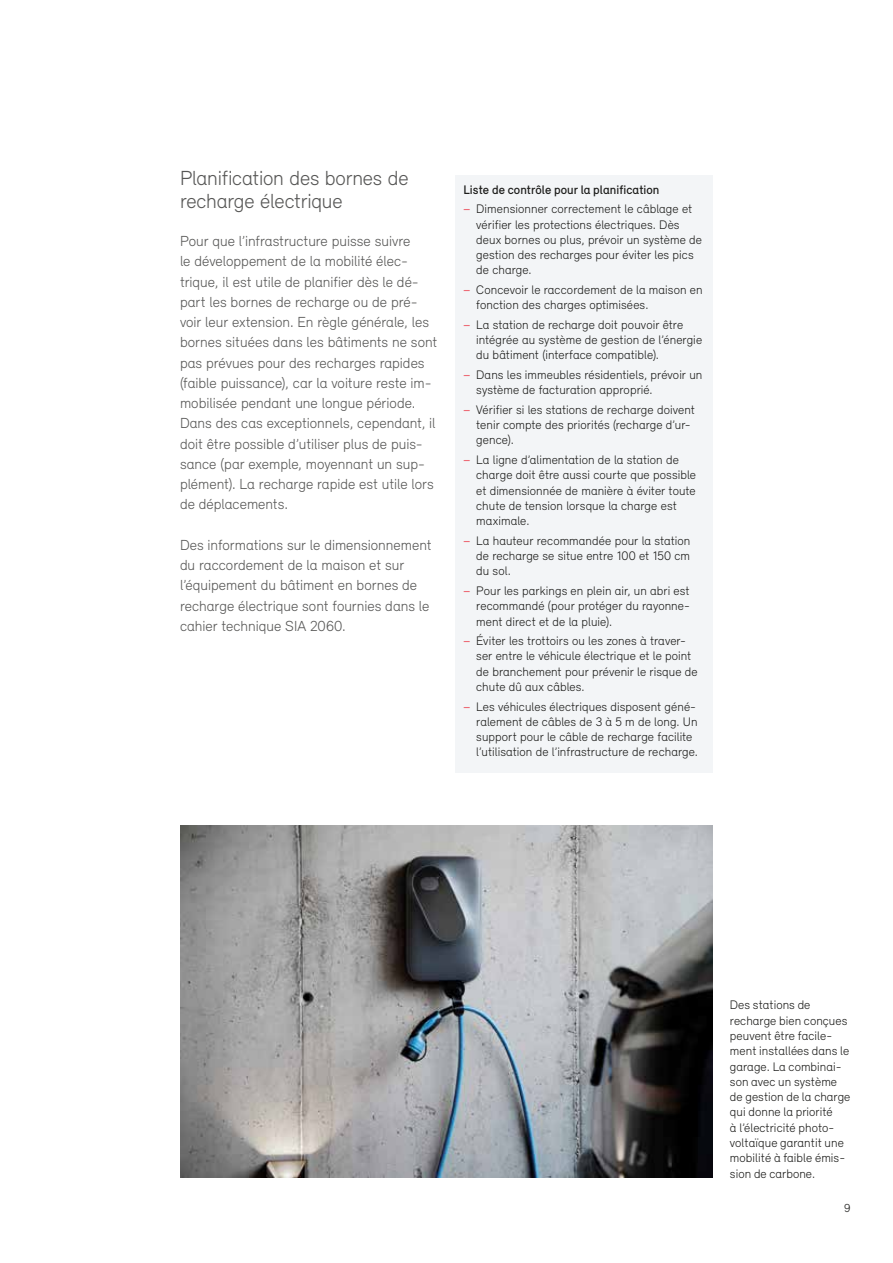
<style>
.page{position:relative;width:893px;height:1263px;background:#fff}
.page>*{position:absolute;margin:0;border:0;box-sizing:border-box;transform-origin:0 0}
.t1{font:300 21px/22.5px "Relevant";letter-spacing:-.01em;color:#575756}
.t2{font:300 15px/20.2px "Relevant";color:#575756}
.t3{font:300 12.75px/15.3px "Relevant";letter-spacing:.005em;color:#1d1d1b}
.t4{font:300 12px "Relevant";color:#1d1d1b}
.s1{font-weight:500}
.s2{font-weight:500;color:#ed6c77}
</style>
<div class="page">
<img style="left:181px;top:825px;width:532px;height:352px">
<div style="left:455px;top:176px;width:258px;height:597px;background:#f3f5f7"></div>
<h1 class="t1" style="left:180px;top:167px;width:230px">Planification des bornes de recharge électrique</h1>
<p class="t2" style="left:180px;top:231px;width:259px">Pour que l’infrastructure puisse suivre<br>le développement de la mobilité élec&shy;trique, il est utile de planifier dès le dé&shy;part les bornes de recharge ou de pré&shy;voir leur extension. En règle générale, les bornes situées dans les bâtiments ne sont pas prévues pour des recharges rapides (faible puissance), car la voiture reste im&shy;mobilisée pendant une longue période.<br>Dans des cas exceptionnels, cependant, il doit être possible d’utiliser plus de puis&shy;sance (par exemple, moyennant un sup&shy;plément). La recharge rapide est utile lors de déplacements.</p>
<p class="t2" style="left:180px;top:534px;width:253px">Des informations sur le dimensionnement du raccordement de la maison et sur l’équipement du bâtiment en bornes de recharge électrique sont fournies dans le cahier technique SIA 2060.</p>
<p class="t3" style="left:463px;top:179px;width:230px;line-height:19.5px"><span class="s1">Liste de contrôle pour la planification<br></span><span class="s2">−</span> Dimensionner correctement le câblage et</p>
<p class="t3" style="left:476px;top:216px;width:227px">vérifier les protections électriques. Dès deux bornes ou plus, prévoir un système de gestion des recharges pour éviter les pics de charge.</p>
<p class="t3" style="left:476px;top:282px;width:228px;text-indent:-13px"><span class="s2">−</span> Concevoir le raccordement de la maison en fonction des charges optimisées.</p>
<p class="t3" style="left:476px;top:317px;width:227px;text-indent:-13px"><span class="s2">−</span> La station de recharge doit pouvoir être intégrée au système de gestion de l’énergie du bâtiment (interface compatible).</p>
<p class="t3" style="left:476px;top:367px;width:228px;text-indent:-13px"><span class="s2">−</span> Dans les immeubles résidentiels, prévoir un système de facturation approprié.</p>
<p class="t3" style="left:476px;top:402px;width:220px;text-indent:-13px"><span class="s2">−</span> Vérifier si les stations de recharge doivent tenir compte des priorités (recharge d’ur&shy;gence).</p>
<p class="t3" style="left:476px;top:452px;width:221px;text-indent:-13px"><span class="s2">−</span> La ligne d’alimentation de la station de charge doit être aussi courte que possible et dimensionnée de manière à éviter toute chute de tension lorsque la charge est maximale.</p>
<p class="t3" style="left:476px;top:533px;width:216px;text-align:justify;text-indent:-13px"><span class="s2">−</span> La hauteur recommandée pour la station de recharge se situe entre 100 et 150 cm du sol.</p>
<p class="t3" style="left:476px;top:583px;width:215px;text-align:justify;text-indent:-13px"><span class="s2">−</span> Pour les parkings en plein air, un abri est recommandé (pour protéger du rayonne&shy;ment direct et de la pluie).</p>
<p class="t3" style="left:476px;top:633px;width:223px;text-indent:-13px"><span class="s2">−</span> Éviter les trottoirs ou les zones à traver&shy;ser entre le véhicule électrique et le point de branchement pour prévenir le risque de chute dû aux câbles.</p>
<p class="t3" style="left:476px;top:698px;width:223px;text-indent:-13px"><span class="s2">−</span> Les véhicules électriques disposent géné&shy;ralement de câbles de 3 à 5 m de long. Un support pour le câble de recharge facilite l’utilisation de l’infrastructure de recharge.</p>
<p class="t3" style="left:730px;top:997px;width:122px">Des stations de recharge bien conçues peuvent être facile&shy;ment installées dans le garage. La combinai&shy;son avec un système de gestion de la charge qui donne la priorité<br>à l’électricité photo&shy;voltaïque garantit une mobilité à faible émis&shy;sion de carbone.</p>
<p class="t4" style="left:844px;top:1201px;width:8px">9</p>
</div>
